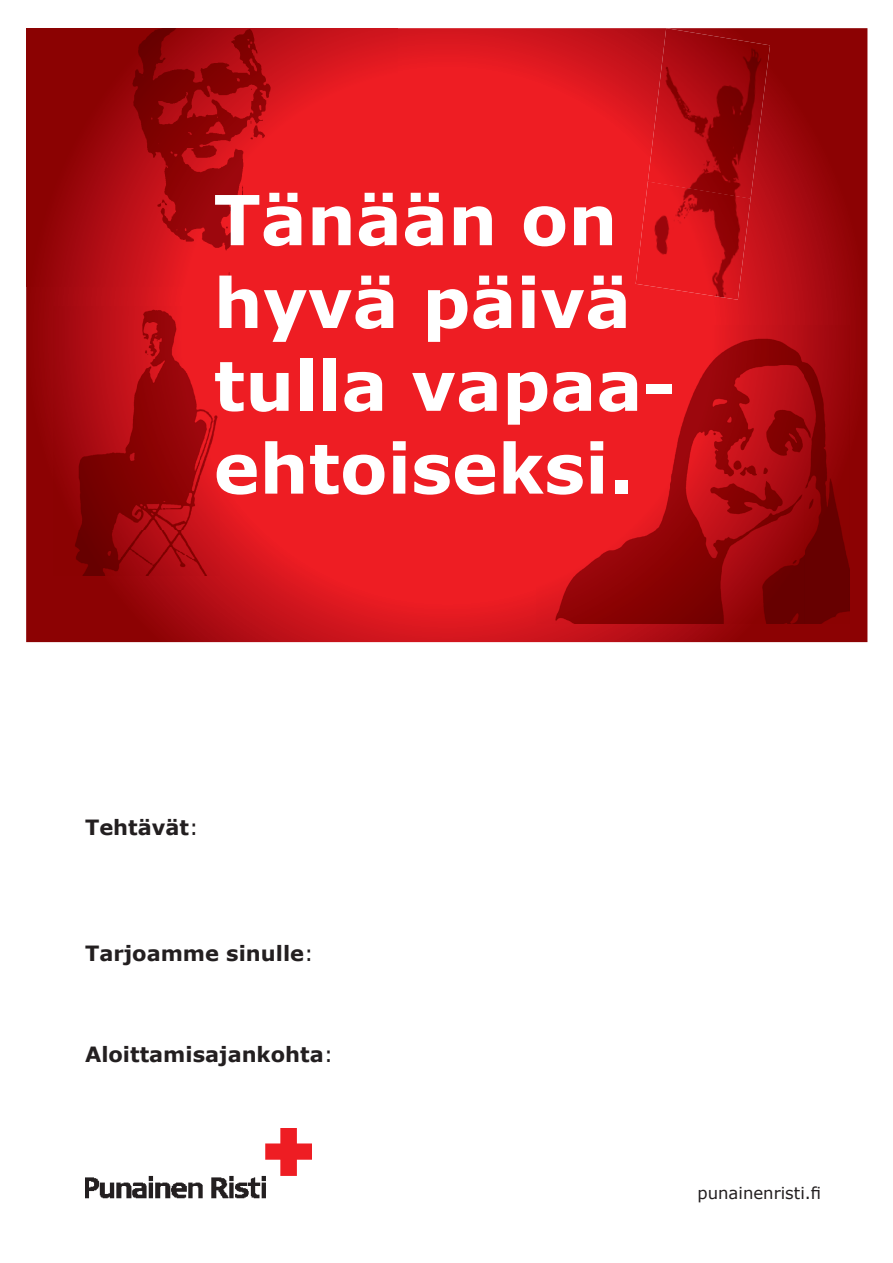
<style>
.page{position:relative;width:893px;height:1263px;background:#fff}
.page>*{position:absolute;margin:0;border:0;box-sizing:border-box;transform-origin:0 0}
.t1{font:700 69px/82.8px "Verdana";color:#fff}
.t2{font:700 21px "Verdana";color:#231f20}
.t3{font:16.5px "Verdana";color:#231f20}
.s1{font-weight:400}
</style>
<div class="page">
<img style="left:85px;top:1129px;width:226px;height:70px">
<svg style="left:26px;top:28px;width:841px;height:614px;background:#d4161b"></svg>
<img style="left:536px;top:325px;width:313px;height:299px">
<img style="left:648px;top:28px;width:122px;height:171px">
<img style="left:636px;top:181px;width:115px;height:119px">
<img style="left:53px;top:306px;width:167px;height:269px">
<img style="left:26px;top:28px;width:372px;height:258px">
<h1 class="t1" style="left:214px;top:176px;width:463px">Tänään on hyvä päivä tulla vapaa&shy;ehtoiseksi.</h1>
<p class="t2" style="left:85px;top:814px;width:115px">Tehtävät<span class="s1">:</span></p>
<p class="t2" style="left:85px;top:940px;width:230px">Tarjoamme sinulle<span class="s1">:</span></p>
<p class="t2" style="left:85px;top:1040px;width:250px">Aloittamisajankohta<span class="s1">:</span></p>
<p class="t3" style="left:697px;top:1182px;width:125px">punainenristi.fi</p>
</div>
